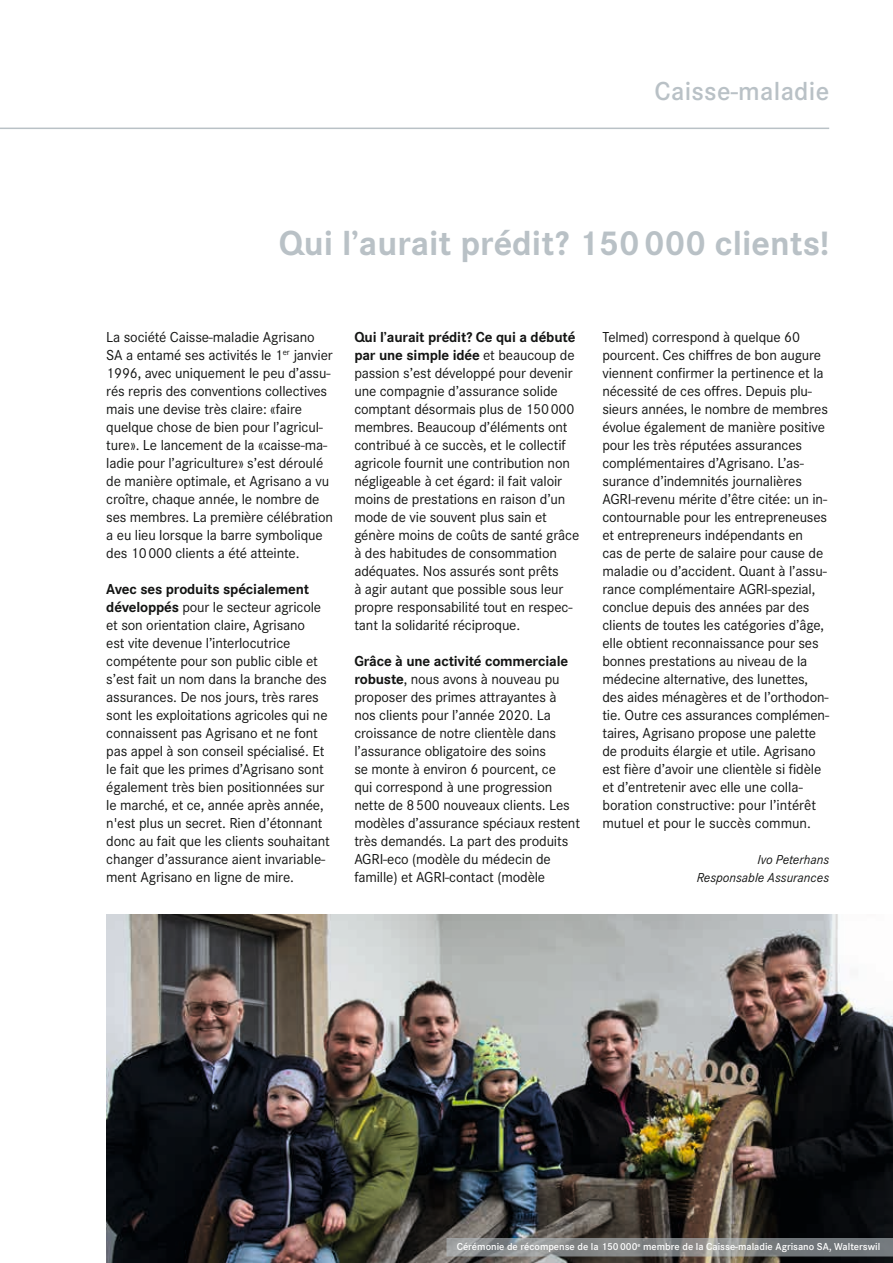
<style>
.page{position:relative;width:893px;height:1263px;background:#fff}
.page>*{position:absolute;margin:0;border:0;box-sizing:border-box;transform-origin:0 0}
.t1{font:700 36px "Corporate S";color:#b9c1c6}
.t2{font:600 27px "Corporate S";letter-spacing:.01em;color:#b9c1c6}
.t3{font:15px/18px "Corporate S";letter-spacing:-.01em;color:#131413}
.t4{font:italic 13.5px/18px "Corporate S";color:#131413;text-align:right}
.t5{font:600 10.5px "Corporate S";color:#fff}
.s1{font-weight:700}
</style>
<div class="page">
<img style="left:106px;top:914px;width:787px;height:349px">
<hr style="left:0;top:128px;width:829px;height:1px;background:#b9c1c6">
<svg style="left:446px;top:1238px;width:447px;height:18px;background:#858889"></svg>
<h2 class="t2" style="left:655px;top:76px;width:176px">Caisse-maladie</h2>
<h1 class="t1" style="left:279px;top:222px;width:552px">Qui l’aurait prédit? 150000 clients!</h1>
<p class="t3" style="left:106px;top:328px;width:228px">La société Caisse-maladie Agrisano SA a entamé ses activités le 1<sup>er</sup> janvier 1996, avec uniquement le peu d’assu&shy;rés repris des conventions collectives mais une devise très claire: «faire quelque chose de bien pour l’agricul&shy;ture». Le lancement de la «caisse-ma&shy;ladie pour l’agriculture» s’est déroulé de manière optimale, et Agrisano a vu croître, chaque année, le nombre de ses membres. La première célébration a eu lieu lorsque la barre symbolique des 10000 clients a été atteinte.</p>
<p class="t3" style="left:106px;top:580px;width:225px"><span class="s1">Avec ses produits spécialement développés</span> pour le secteur agricole et son orientation claire, Agrisano<br>est vite devenue l’interlocutrice compétente pour son public cible et s’est fait un nom dans la branche des assurances. De nos jours, très rares sont les exploitations agricoles qui ne connaissent pas Agrisano et ne font pas appel à son conseil spécialisé. Et le fait que les primes d’Agrisano sont également très bien positionnées sur le marché, et ce, année après année, n'est plus un secret. Rien d’étonnant donc au fait que les clients souhaitant changer d’assurance aient invariable&shy;ment Agrisano en ligne de mire.</p>
<p class="t3" style="left:354px;top:328px;width:226px"><span class="s1">Qui l’aurait prédit? Ce qui a débuté par une simple idée</span> et beaucoup de passion s’est développé pour devenir une compagnie d’assurance solide comptant désormais plus de 150000 membres. Beaucoup d’éléments ont contribué à ce succès, et le collectif agricole fournit une contribution non négligeable à cet égard: il fait valoir moins de prestations en raison d’un mode de vie souvent plus sain et génère moins de coûts de santé grâce à des habitudes de consommation adéquates. Nos assurés sont prêts<br>à agir autant que possible sous leur propre responsabilité tout en respec&shy;tant la solidarité réciproque.</p>
<p class="t3" style="left:354px;top:652px;width:227px"><span class="s1">Grâce à une activité commerciale robuste</span>, nous avons à nouveau pu proposer des primes attrayantes à nos clients pour l’année 2020. La croissance de notre clientèle dans l’assurance obligatoire des soins<br>se monte à environ 6 pourcent, ce<br>qui correspond à une progression nette de 8500 nouveaux clients. Les modèles d’assurance spéciaux restent très demandés. La part des produits AGRI-eco (modèle du médecin de famille) et AGRI-contact (modèle</p>
<p class="t3" style="left:602px;top:328px;width:228px">Telmed) correspond à quelque 60 pourcent. Ces chiffres de bon augure viennent confirmer la pertinence et la nécessité de ces offres. Depuis plu&shy;sieurs années, le nombre de membres évolue également de manière positive pour les très réputées assurances complémentaires d’Agrisano. L’as&shy;surance d’indemnités journalières AGRI-revenu mérite d’être citée: un in&shy;contournable pour les entrepreneuses et entrepreneurs indépendants en<br>cas de perte de salaire pour cause de maladie ou d’accident. Quant à l’assu&shy;rance complémentaire AGRI-spezial, conclue depuis des années par des clients de toutes les catégories d’âge, elle obtient reconnaissance pour ses bonnes prestations au niveau de la médecine alternative, des lunettes, des aides ménagères et de l’orthodon&shy;tie. Outre ces assurances complémen&shy;taires, Agrisano propose une palette de produits élargie et utile. Agrisano est fière d’avoir une clientèle si fidèle et d’entretenir avec elle une colla&shy;boration constructive: pour l’intérêt mutuel et pour le succès commun.</p>
<p class="t4" style="left:697px;top:851px;width:134px">Ivo Peterhans<br>Responsable Assurances</p>
<p class="t5" style="left:457px;top:1241px;width:425px">Cérémonie de récompense de la 150000<sup>e</sup> membre de la Caisse-maladie Agrisano SA, Walterswil</p>
</div>
